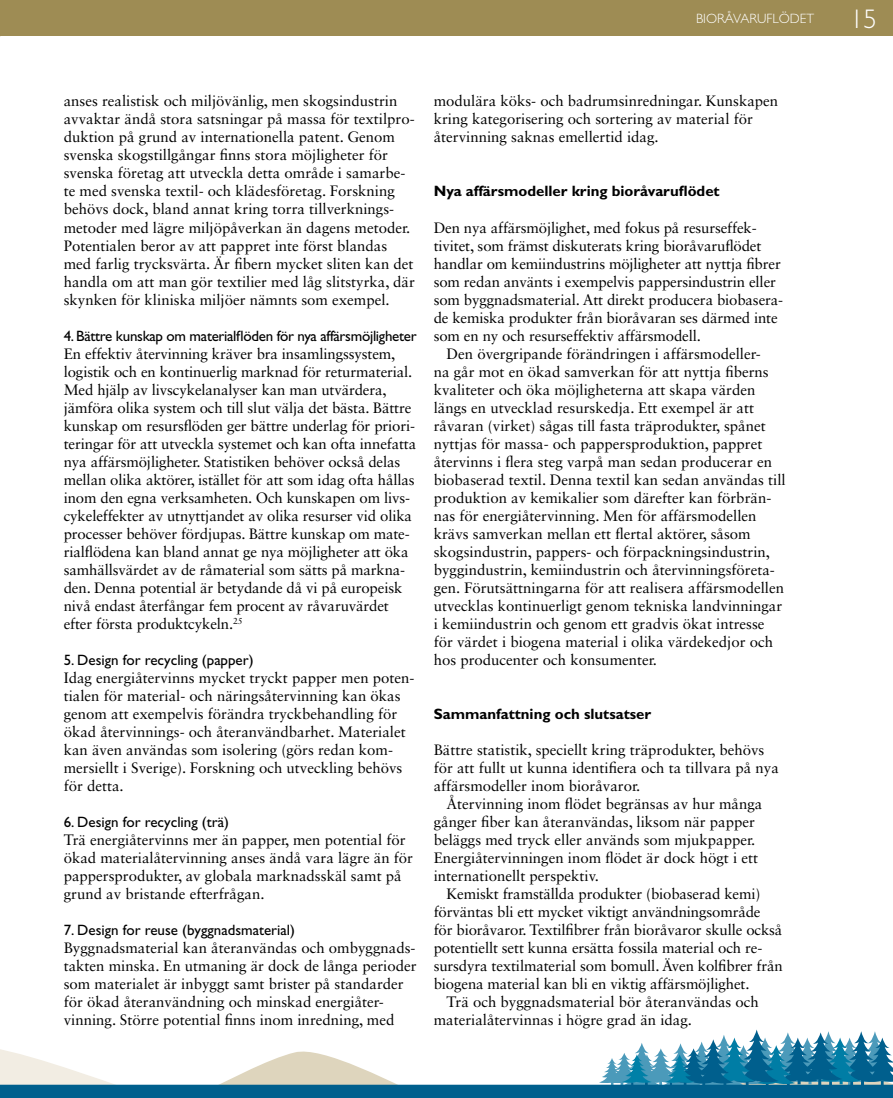
<style>
.page{position:relative;width:893px;height:1098px;background:#fff}
.page>*{position:absolute;margin:0;border:0;box-sizing:border-box;transform-origin:0 0}
.t1{font:300 27px "Gill Sans Std";color:#fff}
.t2{font:15px/18px "Sabon LT Std";color:#000}
.t3{font:15px "Gill Sans Std";color:#000}
.t4{font:700 15px "Gill Sans Std";color:#000}
.t5{font:15px "Gill Sans Std";letter-spacing:-.02em;color:#000}
.t6{font:300 13.5px "Gill Sans Std";color:#fff}
</style>
<div class="page">
<div style="left:0;top:0;width:893px;height:36px;background:#9e8c54"></div>
<svg style="left:0;top:1029px;width:893px;height:68px"></svg>
<p class="t6" style="left:696px;top:11px;width:120px">BIORÅVARUFLÖDET</p>
<p class="t2" style="left:64px;top:92px;width:353px">anses realistisk och miljövänlig, men skogsindustrin avvaktar ändå stora satsningar på massa för textilpro&shy;duktion på grund av internationella patent. Genom svenska skogstillgångar finns stora möjligheter för svenska företag att utveckla detta område i samarbe&shy;te med svenska textil- och klädesföretag. Forskning behövs dock, bland annat kring torra tillverknings&shy;metoder med lägre miljöpåverkan än dagens metoder.<br>Potentialen beror av att pappret inte först blandas med farlig trycksvärta. Är fibern mycket sliten kan det handla om att man gör textilier med låg slitstyrka, där skynken för kliniska miljöer nämnts som exempel.</p>
<p class="t5" style="left:64px;top:327px;width:354px">4. Bättre kunskap om materialflöden för nya affärsmöjligheter</p>
<p class="t2" style="left:64px;top:344px;width:354px">En effektiv återvinning kräver bra insamlingssystem, logistik och en kontinuerlig marknad för returmaterial.<br>Med hjälp av livscykelanalyser kan man utvärdera, jämföra olika system och till slut välja det bästa. Bättre kunskap om resursflöden ger bättre underlag för priori&shy;teringar för att utveckla systemet och kan ofta innefatta nya affärsmöjligheter. Statistiken behöver också delas mellan olika aktörer, istället för att som idag ofta hållas inom den egna verksamheten. Och kunskapen om livs&shy;cykeleffekter av utnyttjandet av olika resurser vid olika processer behöver fördjupas. Bättre kunskap om mate&shy;rialflödena kan bland annat ge nya möjligheter att öka samhällsvärdet av de råmaterial som sätts på markna&shy;den. Denna potential är betydande då vi på europeisk nivå endast återfångar fem procent av råvaruvärdet efter första produktcykeln.<sup>25</sup></p>
<p class="t3" style="left:64px;top:651px;width:191px">5. Design for recycling (papper)</p>
<p class="t2" style="left:64px;top:668px;width:352px">Idag energiåtervinns mycket tryckt papper men poten&shy;tialen för material- och näringsåtervinning kan ökas genom att exempelvis förändra tryckbehandling för ökad återvinnings- och återanvändbarhet. Materialet kan även användas som isolering (görs redan kom&shy;mersiellt i Sverige). Forskning och utveckling behövs för detta.</p>
<p class="t3" style="left:64px;top:813px;width:167px">6. Design for recycling (trä)</p>
<p class="t2" style="left:64px;top:830px;width:351px">Trä energiåtervinns mer än papper, men potential för ökad materialåtervinning anses ändå vara lägre än för pappersprodukter, av globala marknadsskäl samt på grund av bristande efterfrågan.</p>
<p class="t3" style="left:64px;top:921px;width:233px">7. Design for reuse (byggnadsmaterial)</p>
<p class="t2" style="left:64px;top:938px;width:354px">Byggnadsmaterial kan återanvändas och ombyggnads&shy;takten minska. En utmaning är dock de långa perioder som materialet är inbyggt samt brister på standarder för ökad återanvändning och minskad energiåter&shy;vinning. Större potential finns inom inredning, med</p>
<p class="t2" style="left:434px;top:92px;width:346px">modulära köks- och badrumsinredningar. Kunskapen kring kategorisering och sortering av material för återvinning saknas emellertid idag.</p>
<p class="t4" style="left:434px;top:182px;width:287px">Nya affärsmodeller kring bioråvaruflödet</p>
<p class="t2" style="left:434px;top:218px;width:351px">Den nya affärsmöjlighet, med fokus på resurseffek&shy;tivitet, som främst diskuterats kring bioråvaruflödet handlar om kemiindustrins möjligheter att nyttja fibrer som redan använts i exempelvis pappersindustrin eller som byggnadsmaterial. Att direkt producera biobasera&shy;de kemiska produkter från bioråvaran ses därmed inte som en ny och resurseffektiv affärsmodell.</p>
<p class="t2" style="left:434px;top:344px;width:354px;text-indent:13px">Den övergripande förändringen i affärsmodeller-<br>na går mot en ökad samverkan för att nyttja fiberns kvaliteter och öka möjligheterna att skapa värden längs en utvecklad resurskedja. Ett exempel är att råvaran (virket) sågas till fasta träprodukter, spånet nyttjas för massa- och pappersproduktion, pappret återvinns i flera steg varpå man sedan producerar en biobaserad textil. Denna textil kan sedan användas till produktion av kemikalier som därefter kan förbrän&shy;nas för energiåtervinning. Men för affärsmodellen krävs samverkan mellan ett flertal aktörer, såsom skogsindustrin, pappers- och förpackningsindustrin, byggindustrin, kemiindustrin och återvinningsföreta&shy;gen. Förutsättningarna för att realisera affärsmodellen utvecklas kontinuerligt genom tekniska landvinningar i kemiindustrin och genom ett gradvis ökat intresse för värdet i biogena material i olika värdekedjor och hos producenter och konsumenter.</p>
<p class="t4" style="left:434px;top:704px;width:219px">Sammanfattning och slutsatser</p>
<p class="t2" style="left:434px;top:740px;width:347px">Bättre statistik, speciellt kring träprodukter, behövs för att fullt ut kunna identifiera och ta tillvara på nya affärsmodeller inom bioråvaror.</p>
<p class="t2" style="left:434px;top:794px;width:330px;text-indent:13px">Återvinning inom flödet begränsas av hur många gånger fiber kan återanvändas, liksom när papper beläggs med tryck eller används som mjukpapper.<br>Energiåtervinningen inom flödet är dock högt i ett internationellt perspektiv.</p>
<p class="t2" style="left:446px;top:884px;width:315px">Kemiskt framställda produkter (biobaserad kemi)</p>
<p class="t2" style="left:434px;top:902px;width:328px">förväntas bli ett mycket viktigt användningsområde</p>
<p class="t2" style="left:434px;top:920px;width:350px">för bioråvaror. Textilfibrer från bioråvaror skulle också</p>
<p class="t2" style="left:434px;top:938px;width:330px">potentiellt sett kunna ersätta fossila material och re-</p>
<p class="t2" style="left:434px;top:956px;width:351px">sursdyra textilmaterial som bomull. Även kolfibrer från</p>
<p class="t2" style="left:434px;top:974px;width:317px">biogena material kan bli en viktig affärsmöjlighet.</p>
<p class="t2" style="left:446px;top:992px;width:314px">Trä och byggnadsmaterial bör återanvändas och</p>
<p class="t2" style="left:434px;top:1010px;width:260px">materialåtervinnas i högre grad än idag.</p>
<h1 class="t1" style="left:850px;top:4px;width:28px">15</h1>
</div>
